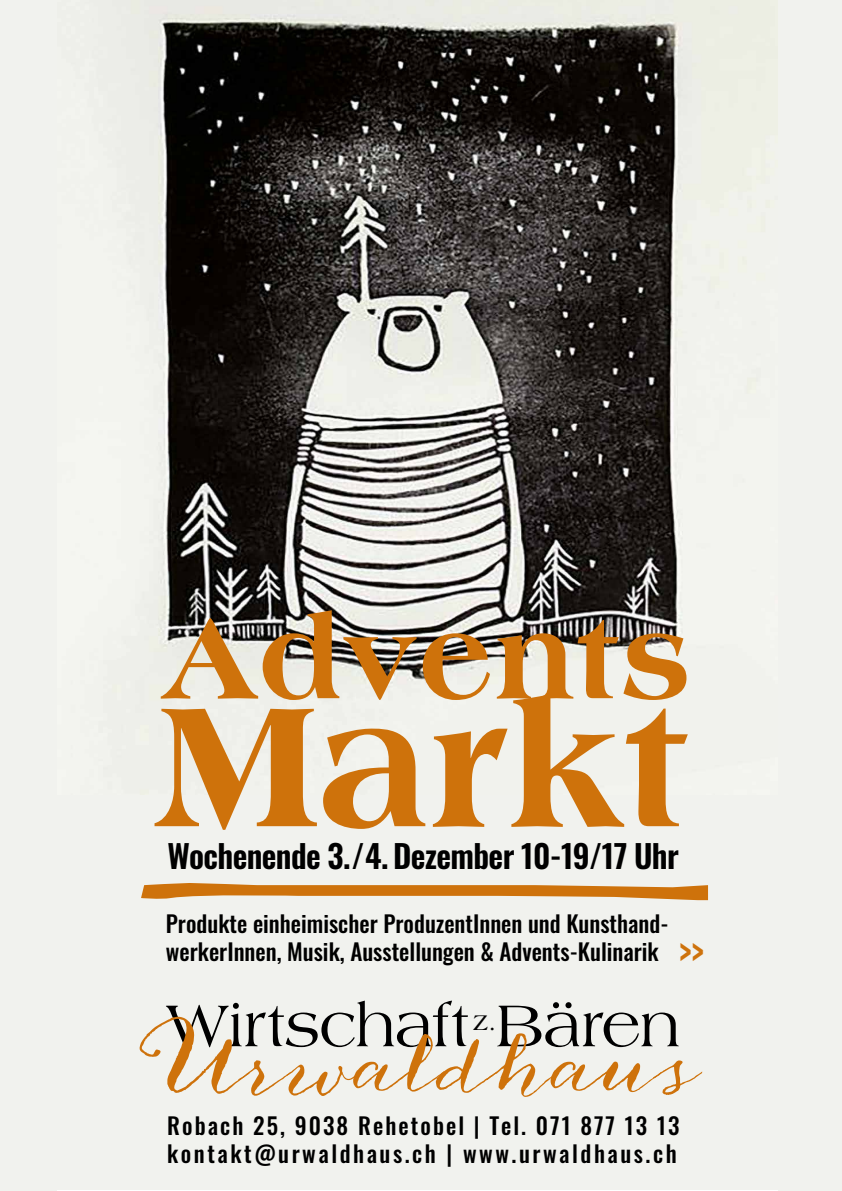
<style>
.page{position:relative;width:842px;height:1191px;background:#fff}
.page>*{position:absolute;margin:0;border:0;box-sizing:border-box;transform-origin:0 0}
.t1{font:800 182.2px "Americana";color:#ce720b}
.t2{font:800 121.2px "Americana";color:#ce720b}
.t3{font:70px "Anna Clara";color:#ce720b}
.t4{font:62.8px "Americana";letter-spacing:-.02em;color:#000}
.t5{font:600 33px "Oswald";color:#ce720b}
.t6{font:600 32px "Oswald";letter-spacing:-.02em;color:#000}
.t7{font:28px "Americana";color:#000}
.t8{font:500 23px/27.6px "Oswald";color:#000}
.t9{font:500 23px/27.6px "Oswald";letter-spacing:.11em;color:#000}
</style>
<div class="page">
<div style="left:0;top:0;width:842px;height:1189px;background:#f1f2ee"></div>
<img style="left:131px;top:0;width:647px;height:697px">
<div style="left:0;top:0;width:57px;height:1191px;background:#f1f2ee"></div>
<div style="left:778px;top:0;width:64px;height:1191px;background:#f1f2ee"></div>
<svg style="left:141px;top:883px;width:567px;height:17px"></svg>
<h2 class="t2" style="left:160px;top:586px;width:531px">Advents</h2>
<h1 class="t1" style="left:153px;top:658px;width:538px">Markt</h1>
<h3 class="t6" style="left:167px;top:839px;width:513px">Wochenende 3. /4. Dezember 10-19/17 Uhr</h3>
<p class="t8" style="left:166px;top:911px;width:504px">Produkte einheimischer ProduzentInnen und Kunsthand&shy;werkerInnen, Musik, Ausstellungen &amp; Advents-Kulinarik</p>
<h3 class="t5" style="left:679px;top:933px;width:27px">&gt;&gt;</h3>
<h3 class="t4" style="left:166px;top:990px;width:516px">Wirtschaft Bären</h3>
<p class="t7" style="left:472px;top:1005px;width:26px">z.</p>
<h3 class="t3" style="left:148px;top:1024px;width:550px">Urwaldhaus</h3>
<p class="t9" style="left:167px;top:1113px;width:514px">Robach 25, 9038 Rehetobel | Tel. 071 877 13 13 kontakt@urwaldhaus.ch | www.urwaldhaus.ch</p>
</div>
